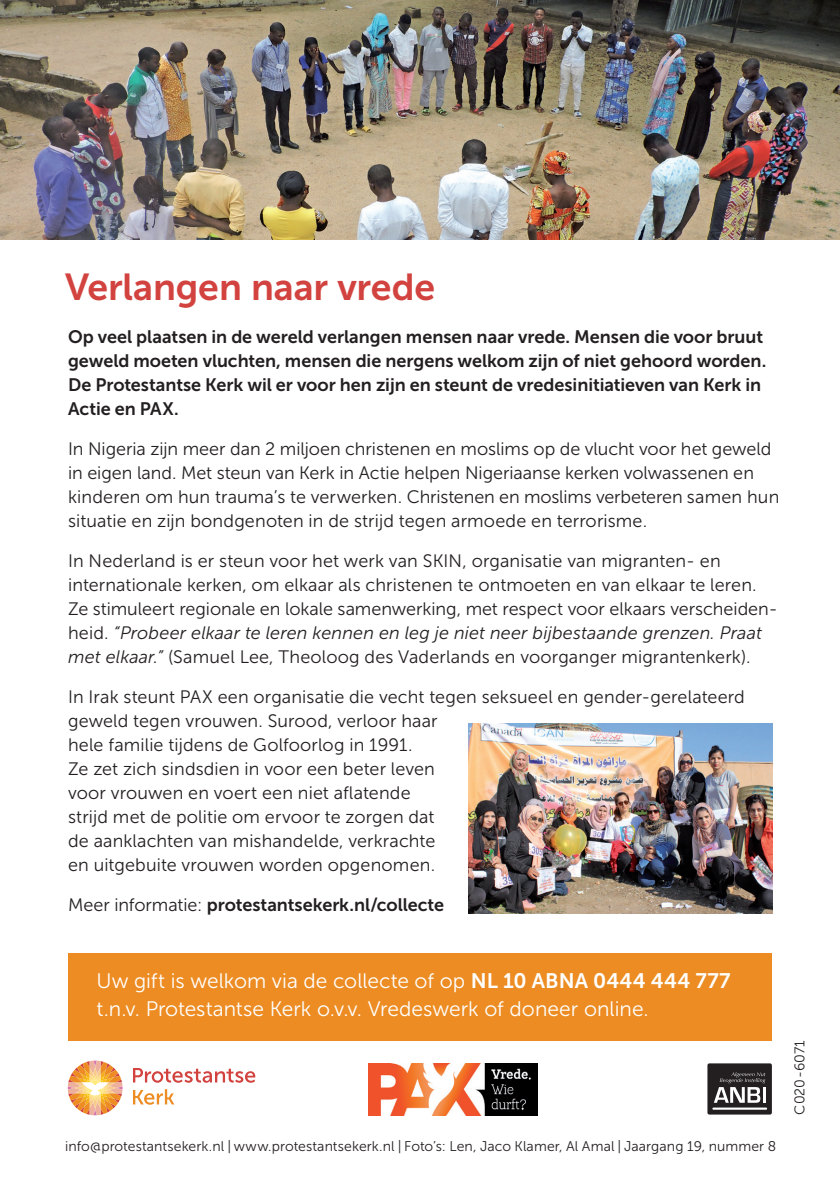
<style>
.page{position:relative;width:840px;height:1191px;background:#fff}
.page>*{position:absolute;margin:0;border:0;box-sizing:border-box;transform-origin:0 0}
.t1{font:37.4px "Museo Sans 700";letter-spacing:-.005em;color:#d2433f}
.t2{font:21px/27.8px "Museo Sans 300";color:#fff}
.t3{font:18px/24px "Museo Sans 300";letter-spacing:.005em;color:#231f20}
.t4{font:18px/24px "Museo Sans 700";color:#231f20}
.t5{font:14px "Museo Sans 300";letter-spacing:.005em;color:#231f20}
.s1{font-style:italic}
.s2{font-family:"Museo Sans 300"}
.s3{font-family:"Museo Sans 700"}
</style>
<div class="page">
<img style="left:0;top:0;width:839px;height:239px">
<img style="left:468px;top:723px;width:304px;height:190px">
<div style="left:707px;top:1063px;width:64px;height:51px;background:#231f20;border-radius:2px"></div>
<svg style="left:714px;top:1072px;width:51px;height:30px"></svg>
<hr style="left:712px;top:1107px;width:54px;height:2px;background:#fff">
<svg style="left:133px;top:1068px;width:122px;height:14px"></svg>
<svg style="left:133px;top:1089px;width:41px;height:15px"></svg>
<svg style="left:68px;top:1060px;width:54px;height:55px"></svg>
<div style="left:68px;top:952px;width:703px;height:88px;background:#ec8c22"></div>
<img style="left:369px;top:1063px;width:168px;height:52px">
<h1 class="t1" style="left:65px;top:266px;width:371px">Verlangen naar vrede</h1>
<p class="t4" style="left:68px;top:325px;width:699px">Op veel plaatsen in de wereld verlangen mensen naar vrede. Mensen die voor bruut geweld moeten vluchten, mensen die nergens welkom zijn of niet gehoord worden.<br>De Protestantse Kerk wil er voor hen zijn en steunt de vredesinitiatieven van Kerk in Actie en PAX.</p>
<p class="t3" style="left:68px;top:437px;width:712px">In Nigeria zijn meer dan 2 miljoen christenen en moslims op de vlucht voor het geweld in eigen land. Met steun van Kerk in Actie helpen Nigeriaanse kerken volwassenen en kinderen om hun trauma’s te verwerken. Christenen en moslims verbeteren samen hun situatie en zijn bondgenoten in de strijd tegen armoede en terrorisme.</p>
<p class="t3" style="left:68px;top:549px;width:710px">In Nederland is er steun voor het werk van SKIN, organisatie van migranten- en internationale kerken, om elkaar als christenen te ontmoeten en van elkaar te leren.<br>Ze stimuleert regionale en lokale samenwerking, met respect voor elkaars verscheiden&shy;heid. <span class="s1">“Probeer elkaar te leren kennen en leg je niet neer bijbestaande grenzen. Praat met elkaar.”</span> (Samuel Lee, Theoloog des Vaderlands en voorganger migrantenkerk).</p>
<p class="t3" style="left:68px;top:685px;width:678px">In Irak steunt PAX een organisatie die vecht tegen seksueel en gender-gerelateerd geweld tegen vrouwen. Surood, verloor haar<br>hele familie tijdens de Golfoorlog in 1991.<br>Ze zet zich sindsdien in voor een beter leven<br>voor vrouwen en voert een niet aflatende<br>strijd met de politie om ervoor te zorgen dat<br>de aanklachten van mishandelde, verkrachte<br>en uitgebuite vrouwen worden opgenomen.</p>
<p class="t4" style="left:68px;top:893px;width:377px"><span class="s2">Meer informatie:</span> protestantsekerk.nl/collecte</p>
<p class="t2" style="left:96px;top:967px;width:635px">Uw gift is welkom via de collecte of op <span class="s3">NL 10 ABNA 0444 444 777 </span>t.n.v. Protestantse Kerk o.v.v. Vredeswerk of doneer online.</p>
<p class="t5" style="left:65px;top:1139px;width:712px">info@protestantsekerk.nl | www.protestantsekerk.nl | Foto’s: Len, Jaco Klamer, Al Amal | Jaargang 19, nummer 8</p>
<p class="t5" style="left:791px;top:1114px;width:76px;rotate:-90deg">C020-6071</p>
</div>
